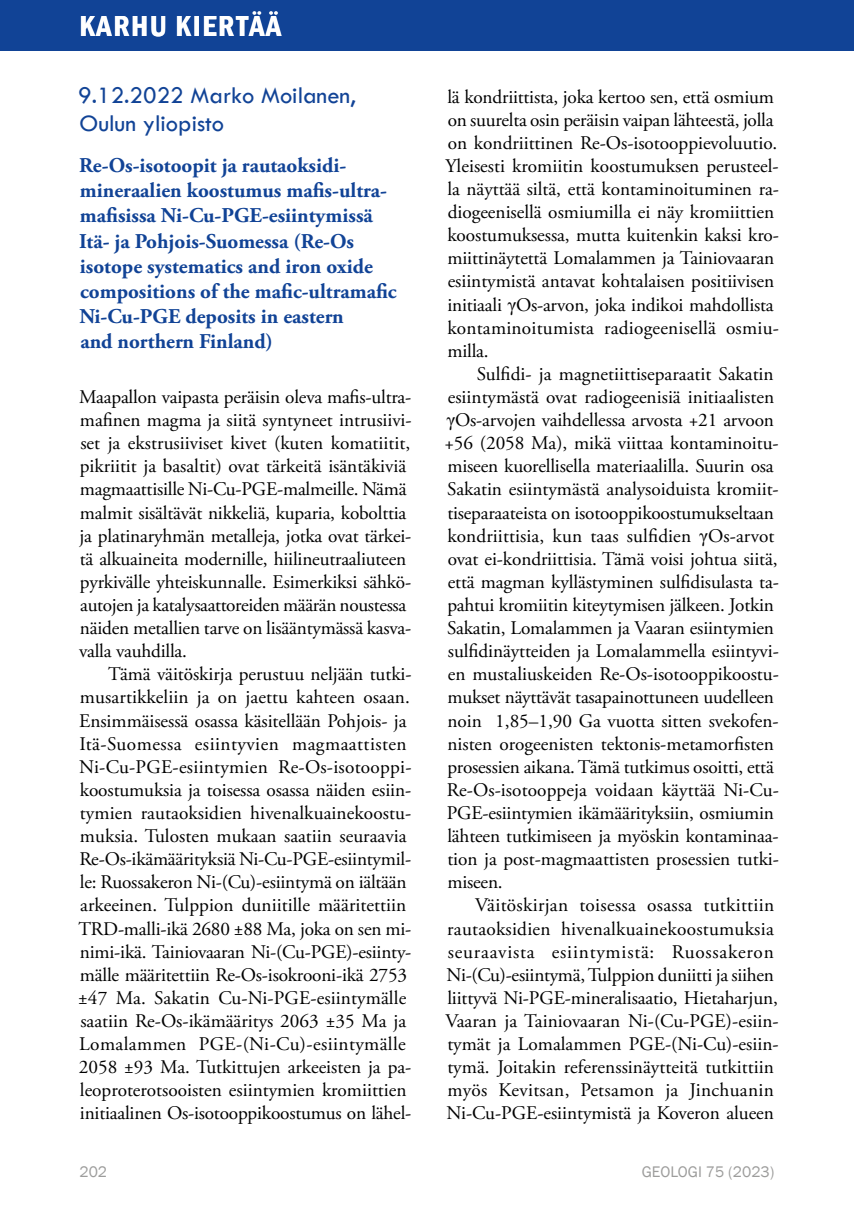
<style>
.page{position:relative;width:854px;height:1216px;background:#fff}
.page>*{position:absolute;margin:0;border:0;box-sizing:border-box;transform-origin:0 0}
.t1{font:600 condensed 29.75px "Franklin Gothic";letter-spacing:.05em;color:#fff}
.t2{font:24.5px/28px "Tw Cen";color:#114396}
.t3{font:700 21px/25.2px "Adobe Garamond Pro";color:#114396}
.t4{font:19.25px/23.1px "Adobe Garamond Pro";letter-spacing:-.005em;color:#000}
.t5{font:15.75px "Franklin Gothic";color:#9d9d9c}
.s1{font-family:"Times New Roman"}
</style>
<div class="page">
<div style="left:0;top:0;width:853px;height:51px;background:#114396"></div>
<hr style="left:853px;top:0;width:1px;height:51px;background:#114396">
<h1 class="t1" style="left:79px;top:6px;width:203px">KARHU KIERTÄÄ</h1>
<p class="t2" style="left:78px;top:81px;width:279px">9.12.2022 Marko Moilanen,<br>Oulun yliopisto</p>
<p class="t3" style="left:79px;top:153px;width:319px">Re-Os-isotoopit ja rautaoksidi&shy;mineraalien koostumus mafs-ultra&shy;mafsissa Ni-Cu-PGE-esiintymissä Itä- ja Pohjois-Suomessa (Re-Os isotope systematics and iron oxide compositions of the mafc-ultramafc Ni-Cu-PGE deposits in eastern<br>and northern Finland)</p>
<p class="t4" style="left:79px;top:386px;width:334px">Maapallon vaipasta peräisin oleva mafs-ultra&shy;mafnen magma ja siitä syntyneet intrusiivi&shy;set ja ekstrusiiviset kivet (kuten komatiitit, pikriitit ja basaltit) ovat tärkeitä isäntäkiviä magmaattisille Ni-Cu-PGE-malmeille. Nämä malmit sisältävät nikkeliä, kuparia, kobolttia ja platinaryhmän metalleja, jotka ovat tärkei&shy;tä alkuaineita modernille, hiilineutraaliuteen pyrkivälle yhteiskunnalle. Esimerkiksi sähkö&shy;autojen ja katalysaattoreiden määrän noustessa näiden metallien tarve on lisääntymässä kasva&shy;valla vauhdilla.</p>
<p class="t4" style="left:78px;top:663px;width:335px;text-indent:30px">Tämä väitöskirja perustuu neljään tutki&shy;musartikkeliin ja on jaettu kahteen osaan.<br>Ensimmäisessä osassa käsitellään Pohjois- ja Itä-Suomessa esiintyvien magmaattisten Ni-Cu-PGE-esiintymien Re-Os-isotooppi&shy;koostumuksia ja toisessa osassa näiden esiin&shy;tymien rautaoksidien hivenalkuainekoostu&shy;muksia. Tulosten mukaan saatiin seuraavia Re-Os-ikämäärityksiä Ni-Cu-PGE-esiintymil&shy;le: Ruossakeron Ni-(Cu)-esiintymä on iältään arkeeinen. Tulppion duniitille määritettiin TRD-malli-ikä 2680 ±88 Ma, joka on sen mi&shy;nimi-ikä. Tainiovaaran Ni-(Cu-PGE)-esiinty&shy;mälle määritettiin Re-Os-isokrooni-ikä 2753 ±47 Ma. Sakatin Cu-Ni-PGE-esiintymälle saatiin Re-Os-ikämääritys 2063 ±35 Ma ja Lomalammen PGE-(Ni-Cu)-esiintymälle 2058 ±93 Ma. Tutkittujen arkeeisten ja pa&shy;leoproterotsooisten esiintymien kromiittien initiaalinen Os-isotooppikoostumus on lähel-</p>
<p class="t4" style="left:445px;top:86px;width:335px">lä kondriittista, joka kertoo sen, että osmium on suurelta osin peräisin vaipan lähteestä, jolla on kondriittinen Re-Os-isotooppievoluutio.<br>Yleisesti kromiitin koostumuksen perusteel&shy;la näyttää siltä, että kontaminoituminen ra&shy;diogeenisellä osmiumilla ei näy kromiittien koostumuksessa, mutta kuitenkin kaksi kro&shy;miittinäytettä Lomalammen ja Tainiovaaran esiintymistä antavat kohtalaisen positiivisen initiaali <span class="s1">γ</span>Os-arvon, joka indikoi mahdollista kontaminoitumista radiogeenisellä osmiu&shy;milla.</p>
<p class="t4" style="left:444px;top:363px;width:336px;text-indent:33px">Sulfdi- ja magnetiittiseparaatit Sakatin esiintymästä ovat radiogeenisiä initiaalisten <span class="s1">γ</span>Os-arvojen vaihdellessa arvosta +21 arvoon +56 (2058 Ma), mikä viittaa kontaminoitu&shy;miseen kuorellisella materiaalilla. Suurin osa Sakatin esiintymästä analysoiduista kromiit&shy;tiseparaateista on isotooppikoostumukseltaan kondriittisia, kun taas sulfdien <span class="s1">γ</span>Os-arvot ovat ei-kondriittisia. Tämä voisi johtua siitä, että magman kyllästyminen sulfdisulasta ta&shy;pahtui kromiitin kiteytymisen jälkeen. Jotkin Sakatin, Lomalammen ja Vaaran esiintymien sulfdinäytteiden ja Lomalammella esiintyvi&shy;en mustaliuskeiden Re-Os-isotooppikoostu&shy;mukset näyttävät tasapainottuneen uudelleen noin 1,85–1,90 Ga vuotta sitten svekofen&shy;nisten orogeenisten tektonis-metamorfsten prosessien aikana. Tämä tutkimus osoitti, että Re-Os-isotooppeja voidaan käyttää Ni-Cu-PGE-esiintymien ikämäärityksiin, osmiumin lähteen tutkimiseen ja myöskin kontaminaa&shy;tion ja post-magmaattisten prosessien tutki&shy;miseen.</p>
<p class="t4" style="left:445px;top:894px;width:335px;text-indent:30px">Väitöskirjan toisessa osassa tutkittiin rautaoksidien hivenalkuainekoostumuksia seuraavista esiintymistä: Ruossakeron Ni-(Cu)-esiintymä, Tulppion duniitti ja siihen liittyvä Ni-PGE-mineralisaatio, Hietaharjun, Vaaran ja Tainiovaaran Ni-(Cu-PGE)-esiin&shy;tymät ja Lomalammen PGE-(Ni-Cu)-esiin&shy;tymä. Joitakin referenssinäytteitä tutkittiin myös Kevitsan, Petsamon ja Jinchuanin Ni-Cu-PGE-esiintymistä ja Koveron alueen</p>
<p class="t5" style="left:79px;top:1161px;width:29px">202</p>
<p class="t5" style="left:641px;top:1161px;width:134px">GEOLOGI 75 (2023)</p>
</div>
